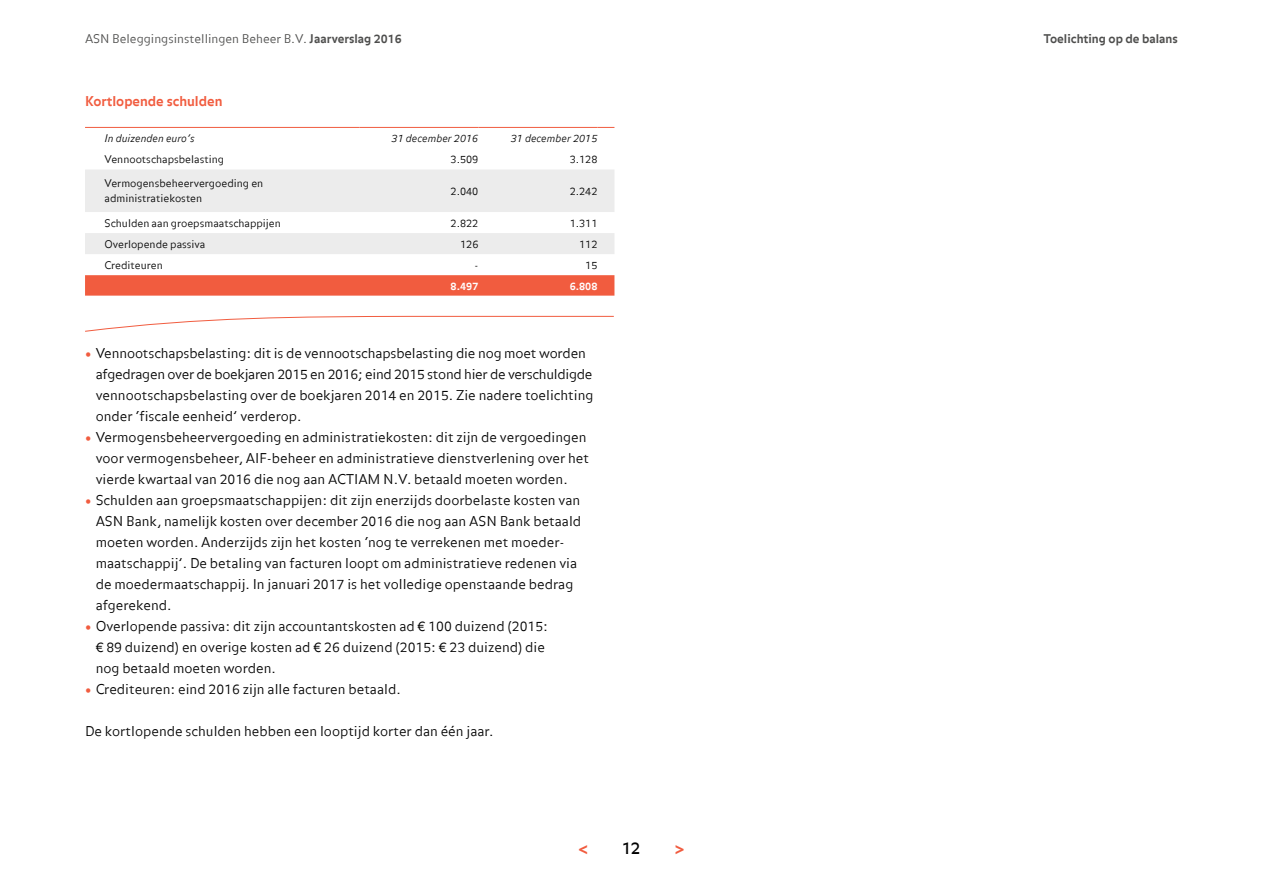
<style>
.page{position:relative;width:1263px;height:893px;background:#fff}
.page>*{position:absolute;margin:0;border:0;box-sizing:border-box;transform-origin:0 0}
.t1{font:700 16.5px "Balance Offc";color:#f15c3f}
.t2{font:16.5px "Balance Offc";color:#000}
.t3{font:300 13.5px/21px "Balance Offc";color:#000}
.t4{font:700 13.5px "Balance Offc";color:#f15c3f}
.t5{font:300 12px "Balance Offc";color:#4d4d4c}
.t6{font:700 12px "Balance Offc";color:#4d4d4c}
.t7{font:300 10.5px/15px "Balance Offc";color:#000}
.t8{font:italic 300 10.5px "Balance Offc";color:#000}
.t9{font:700 10.5px "Balance Offc";color:#fff}
.s1{font-weight:700}
.s2{font-weight:900;color:#f15c3f}
</style>
<div class="page">
<svg style="left:85px;top:170px;width:529px;height:84px"></svg>
<svg style="left:85px;top:275px;width:529px;height:21px;background:#f16044"></svg>
<hr style="left:85px;top:127px;width:274px;height:1px;background:#f15c3f">
<hr style="left:359px;top:127px;width:119px;height:1px;background:#f15c3f">
<hr style="left:478px;top:127px;width:119px;height:1px;background:#f15c3f">
<svg style="left:597px;top:127px;width:17px;height:1px"></svg>
<svg style="left:85px;top:316px;width:529px;height:16px"></svg>
<p class="t5" style="left:85px;top:31px;width:318px">ASN Beleggingsinstellingen Beheer B.V. <span class="s1">Jaarverslag 2016</span></p>
<p class="t6" style="left:1044px;top:31px;width:136px">Toelichting op de balans</p>
<p class="t4" style="left:85px;top:93px;width:139px">Kortlopende schulden</p>
<p class="t8" style="left:105px;top:132px;width:92px">In duizenden euro’s</p>
<p class="t8" style="left:392px;top:132px;width:88px">31 december 2016</p>
<p class="t8" style="left:511px;top:132px;width:88px">31 december 2015</p>
<p class="t7" style="left:105px;top:152px;width:121px">Vennootschapsbelasting</p>
<p class="t7" style="left:451px;top:152px;width:29px">3.509</p>
<p class="t7" style="left:570px;top:152px;width:29px">3.128</p>
<p class="t7" style="left:105px;top:177px;width:160px">Vermogensbeheervergoeding en administratiekosten</p>
<p class="t7" style="left:451px;top:184px;width:29px">2.040</p>
<p class="t7" style="left:570px;top:184px;width:29px">2.242</p>
<p class="t7" style="left:105px;top:216px;width:178px">Schulden aan groepsmaatschappijen</p>
<p class="t7" style="left:451px;top:216px;width:29px">2.822</p>
<p class="t7" style="left:570px;top:216px;width:29px">1.311</p>
<p class="t7" style="left:105px;top:237px;width:102px">Overlopende passiva</p>
<p class="t7" style="left:460px;top:237px;width:20px">126</p>
<p class="t7" style="left:579px;top:237px;width:20px">112</p>
<p class="t7" style="left:105px;top:258px;width:60px">Crediteuren</p>
<p class="t7" style="left:475px;top:258px;width:5px">-</p>
<p class="t7" style="left:585px;top:258px;width:14px">15</p>
<p class="t9" style="left:451px;top:280px;width:29px">8.497</p>
<p class="t9" style="left:570px;top:280px;width:29px">6.808</p>
<p class="t3" style="left:96px;top:343px;width:499px;text-indent:-11px"><span class="s2">•</span> Vennootschapsbelasting: dit is de vennootschapsbelasting die nog moet worden afgedragen over de boekjaren 2015 en 2016; eind 2015 stond hier de verschuldigde vennootschapsbelasting over de boekjaren 2014 en 2015. Zie nadere toelichting onder ‘fiscale eenheid’ verderop.</p>
<p class="t3" style="left:96px;top:428px;width:495px;text-indent:-11px"><span class="s2">•</span> Vermogensbeheervergoeding en administratiekosten: dit zijn de vergoedingen voor vermogensbeheer, AIF-beheer en administratieve dienstverlening over het vierde kwartaal van 2016 die nog aan ACTIAM N.V. betaald moeten worden.</p>
<p class="t3" style="left:96px;top:491px;width:487px;text-indent:-11px"><span class="s2">•</span> Schulden aan groepsmaatschappijen: dit zijn enerzijds doorbelaste kosten van ASN Bank, namelijk kosten over december 2016 die nog aan ASN Bank betaald moeten worden. Anderzijds zijn het kosten ‘nog te verrekenen met moeder&shy;maatschappij’. De betaling van facturen loopt om administratieve redenen via de moedermaatschappij. In januari 2017 is het volledige openstaande bedrag afgerekend.</p>
<p class="t3" style="left:96px;top:617px;width:454px;text-indent:-11px"><span class="s2">•</span> Overlopende passiva: dit zijn accountantskosten ad € 100 duizend (2015: € 89 duizend) en overige kosten ad € 26 duizend (2015: € 23 duizend) die nog betaald moeten worden.</p>
<p class="t3" style="left:85px;top:680px;width:317px"><span class="s2">•</span> Crediteuren: eind 2016 zijn alle facturen betaald.</p>
<p class="t3" style="left:85px;top:722px;width:410px">De kortlopende schulden hebben een looptijd korter dan één jaar.</p>
<p class="t2" style="left:621px;top:838px;width:21px">12</p>
<p class="t1" style="left:579px;top:839px;width:11px">&lt;</p>
<p class="t1" style="left:675px;top:839px;width:11px">&gt;</p>
</div>
